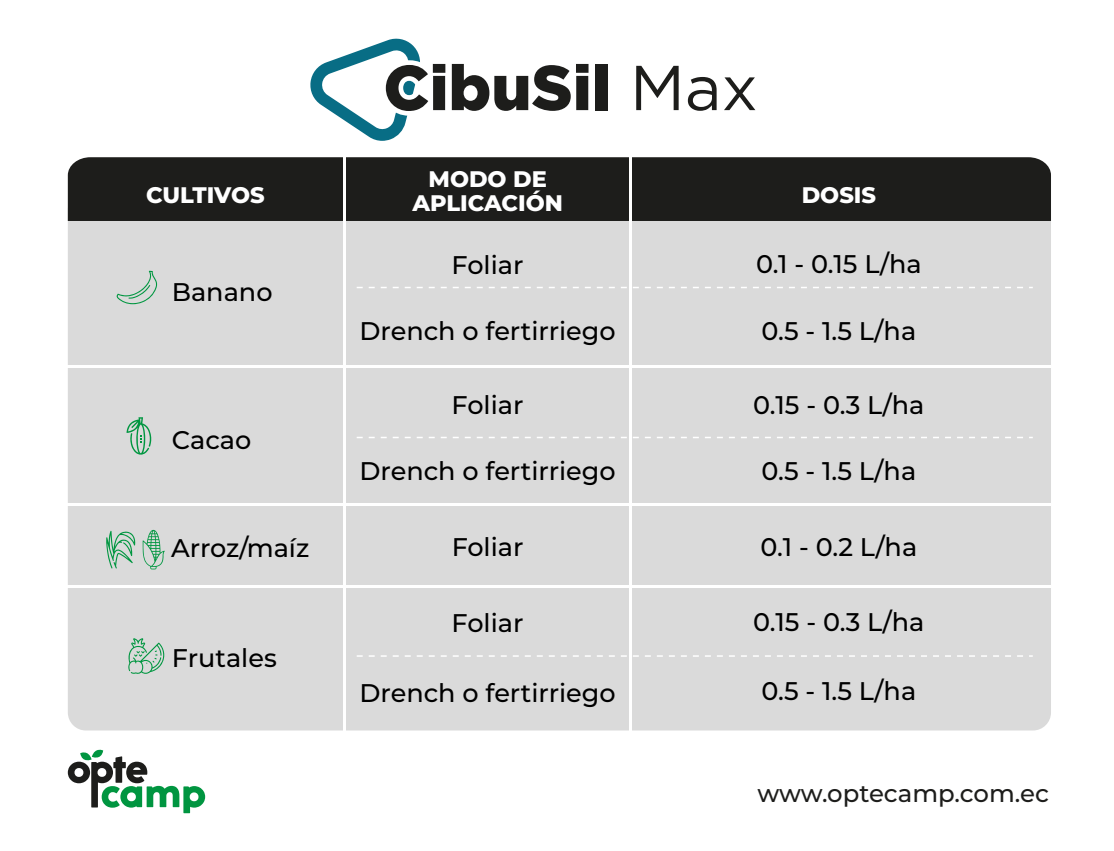
<style>
.page{position:relative;width:1114px;height:851px;background:#fff}
.page>*{position:absolute;margin:0;border:0;box-sizing:border-box;transform-origin:0 0}
.t1{font:500 25.5px "Montserrat";color:#000}
.t2{font:500 24.45px "Montserrat";color:#1d1d1b}
.t3{font:800 22.5px/24px "Montserrat";color:#fff;text-align:center}
</style>
<div class="page">
<svg style="left:68px;top:749px;width:137px;height:64px"></svg>
<div style="left:68px;top:192px;width:982px;height:538px;background:#dadada;border-radius:18px"></div>
<div style="left:68px;top:157px;width:982px;height:64px;background:#1d1d1b"></div>
<svg style="left:106px;top:531px;width:29px;height:37px"></svg>
<hr style="left:343px;top:157px;width:3px;height:589px;background:#fff">
<hr style="left:629px;top:157px;width:3px;height:589px;background:#fff">
<hr style="left:68px;top:365px;width:982px;height:2px;background:#fff">
<hr style="left:68px;top:503px;width:982px;height:2px;background:#fff">
<hr style="left:68px;top:585px;width:982px;height:2px;background:#fff">
<svg style="left:116px;top:271px;width:41px;height:33px"></svg>
<svg style="left:143px;top:529px;width:22px;height:40px"></svg>
<svg style="left:126px;top:417px;width:25px;height:38px"></svg>
<svg style="left:128px;top:638px;width:36px;height:36px"></svg>
<svg style="left:357px;top:287px;width:675px;height:1px"></svg>
<svg style="left:357px;top:655px;width:675px;height:2px"></svg>
<svg style="left:357px;top:437px;width:675px;height:1px"></svg>
<svg style="left:310px;top:38px;width:298px;height:103px"></svg>
<div style="left:595px;top:64px;width:12px;height:46px;background:#1d1d1b"></div>
<svg style="left:636px;top:66px;width:42px;height:44px"></svg>
<svg style="left:688px;top:77px;width:28px;height:34px"></svg>
<svg style="left:724px;top:77px;width:31px;height:33px"></svg>
<p class="t3" style="left:146px;top:182px;width:120px">CULTIVOS</p>
<p class="t1" style="left:172px;top:274px;width:102px">Banano</p>
<p class="t1" style="left:172px;top:421px;width:81px">Cacao</p>
<p class="t3" style="left:412px;top:166px;width:152px">MODO DE<br>APLICACIÓN</p>
<p class="t1" style="left:451px;top:247px;width:73px">Foliar</p>
<p class="t3" style="left:801px;top:182px;width:76px">DOSIS</p>
<p class="t1" style="left:756px;top:246px;width:167px">0.1 - 0.15 L/ha</p>
<p class="t1" style="left:359px;top:313px;width:257px">Drench o fertirriego</p>
<p class="t1" style="left:761px;top:313px;width:156px">0.5 - 1.5 L/ha</p>
<p class="t1" style="left:451px;top:387px;width:73px">Foliar</p>
<p class="t1" style="left:753px;top:387px;width:173px">0.15 - 0.3 L/ha</p>
<p class="t1" style="left:359px;top:453px;width:257px">Drench o fertirriego</p>
<p class="t1" style="left:761px;top:453px;width:156px">0.5 - 1.5 L/ha</p>
<p class="t1" style="left:171px;top:530px;width:140px">Arroz/maíz</p>
<p class="t1" style="left:451px;top:528px;width:73px">Foliar</p>
<p class="t1" style="left:760px;top:528px;width:158px">0.1 - 0.2 L/ha</p>
<p class="t1" style="left:172px;top:639px;width:106px">Frutales</p>
<p class="t1" style="left:451px;top:604px;width:73px">Foliar</p>
<p class="t1" style="left:753px;top:604px;width:173px">0.15 - 0.3 L/ha</p>
<p class="t1" style="left:359px;top:675px;width:257px">Drench o fertirriego</p>
<p class="t1" style="left:761px;top:673px;width:156px">0.5 - 1.5 L/ha</p>
<p class="t2" style="left:757px;top:775px;width:293px">www.optecamp.com.ec</p>
</div>
